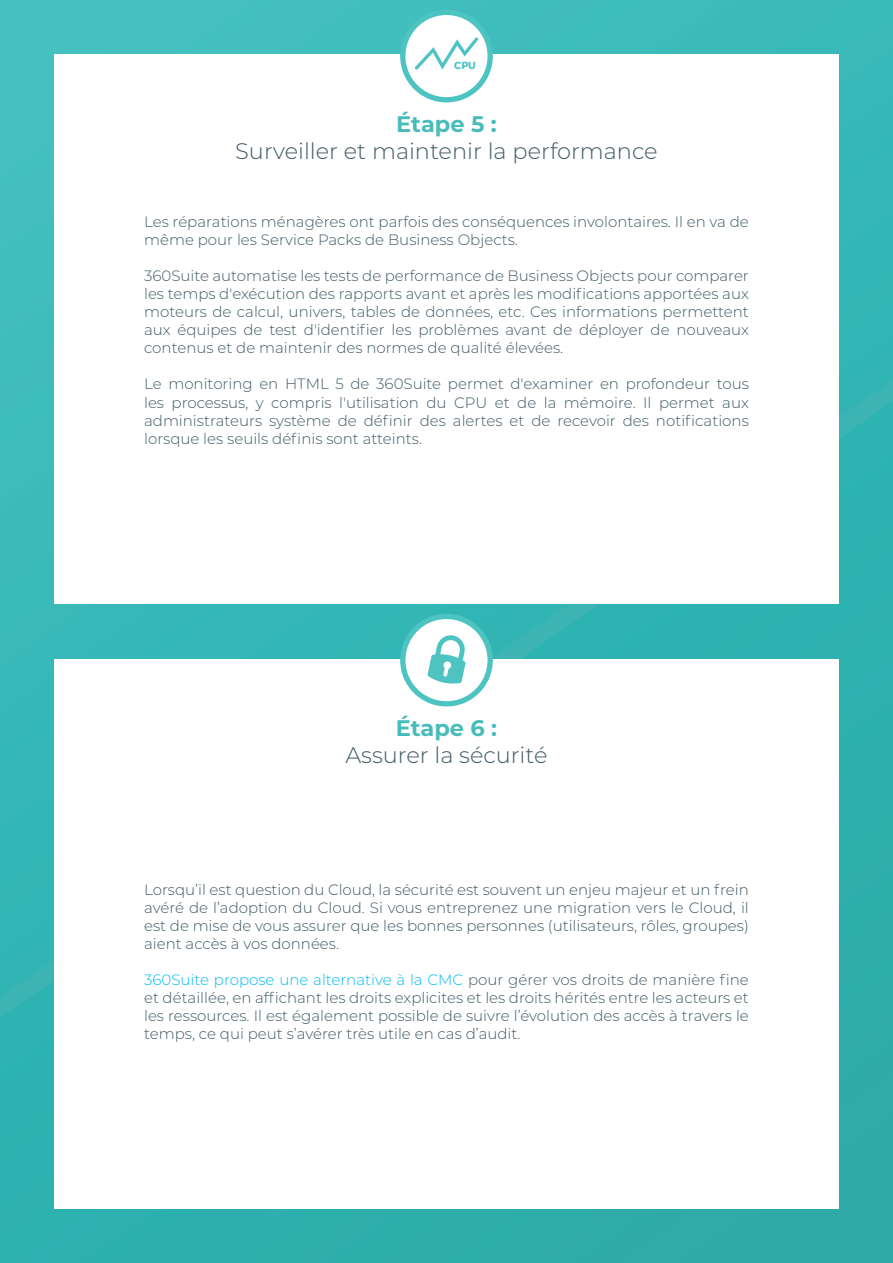
<style>
.page{position:relative;width:893px;height:1263px;background:#fff}
.page>*{position:absolute;margin:0;border:0;box-sizing:border-box;transform-origin:0 0}
.t1{font:300 22.5px "Montserrat";color:#405864}
.t2{font:700 22.5px "Montserrat";color:#48bcba}
.t3{font:300 15px/18px "Montserrat";color:#405864;text-align:justify}
.t4{font:700 10.2px "Montserrat";color:#4ec4c2}
.s1{color:#00bcf2}
</style>
<div class="page">
<div style="left:0;top:0;width:893px;height:1263px;background:linear-gradient(to right,#39b9b8,#30b0af)"></div>
<div style="left:54px;top:54px;width:785px;height:550px;background:#fff"></div>
<svg style="left:400px;top:10px;width:93px;height:92px"></svg>
<div style="left:54px;top:659px;width:785px;height:550px;background:#fff"></div>
<svg style="left:400px;top:614px;width:93px;height:92px"></svg>
<p class="t4" style="left:454px;top:57px;width:23px">CPU</p>
<h1 class="t2" style="left:396px;top:108px;width:102px">Étape 5 :</h1>
<h1 class="t1" style="left:235px;top:136px;width:424px">Surveiller et maintenir la performance</h1>
<p class="t3" style="left:144px;top:213px;width:606px">Les réparations ménagères ont parfois des conséquences involontaires. Il en va de même pour les Service Packs de Business Objects.</p>
<p class="t3" style="left:144px;top:267px;width:606px">360Suite automatise les tests de performance de Business Objects pour comparer les temps d'exécution des rapports avant et après les modifications apportées aux moteurs de calcul, univers, tables de données, etc. Ces informations permettent aux équipes de test d'identifier les problèmes avant de déployer de nouveaux contenus et de maintenir des normes de qualité élevées.</p>
<p class="t3" style="left:144px;top:375px;width:606px">Le monitoring en HTML 5 de 360Suite permet d'examiner en profondeur tous les processus, y compris l'utilisation du CPU et de la mémoire. Il permet aux administrateurs système de définir des alertes et de recevoir des notifications lorsque les seuils définis sont atteints.</p>
<h1 class="t2" style="left:396px;top:712px;width:103px">Étape 6 :</h1>
<h1 class="t1" style="left:345px;top:740px;width:203px">Assurer la sécurité</h1>
<p class="t3" style="left:144px;top:880px;width:606px">Lorsqu’il est question du Cloud, la sécurité est souvent un enjeu majeur et un frein avéré de l’adoption du Cloud. Si vous entreprenez une migration vers le Cloud, il est de mise de vous assurer que les bonnes personnes (utilisateurs, rôles, groupes) aient accès à vos données.</p>
<p class="t3" style="left:144px;top:970px;width:606px"><span class="s1">360Suite propose une alternative à la CMC</span> pour gérer vos droits de manière fine et détaillée, en affichant les droits explicites et les droits hérités entre les acteurs et les ressources. Il est également possible de suivre l’évolution des accès à travers le temps, ce qui peut s’avérer très utile en cas d’audit.</p>
</div>
